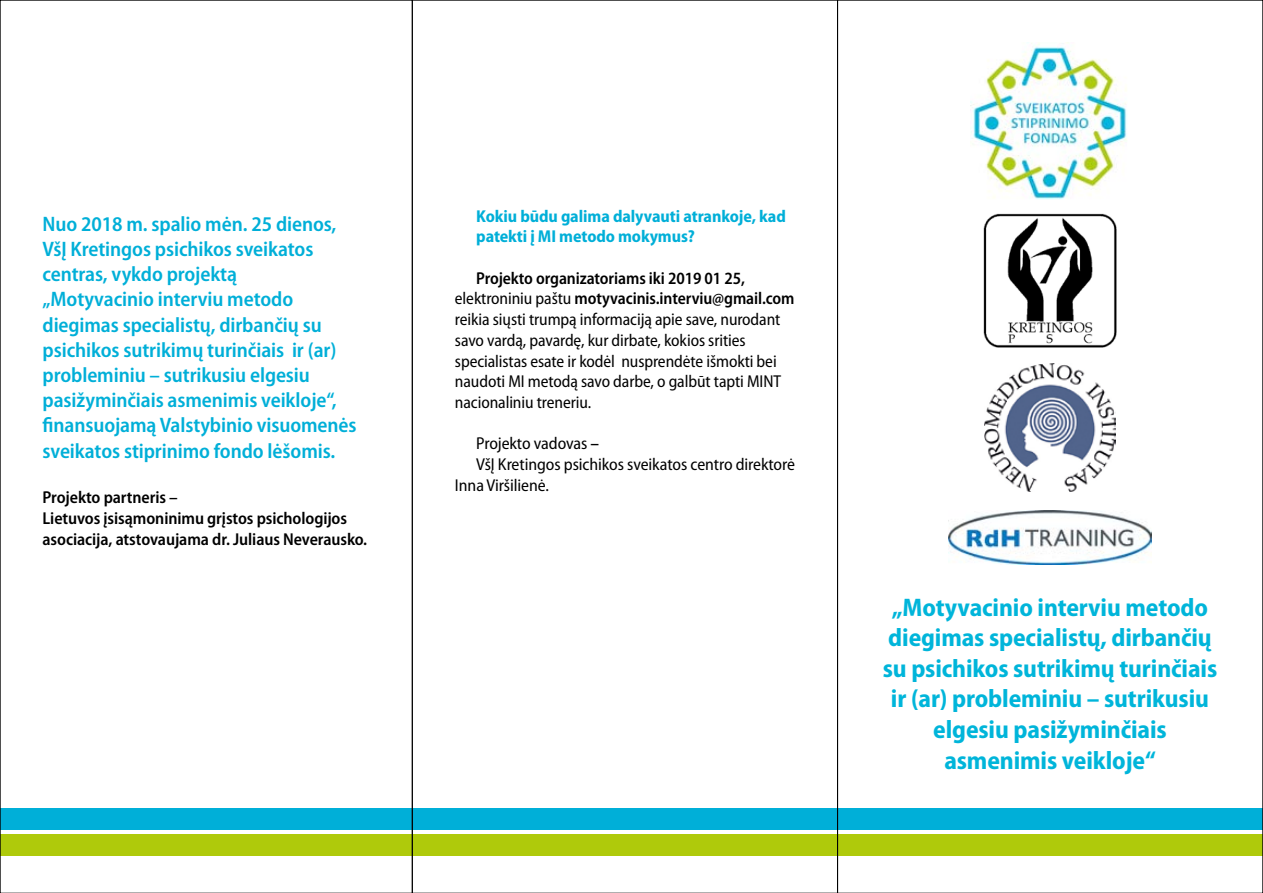
<style>
.page{position:relative;width:1263px;height:893px;background:#fff}
.page>*{position:absolute;margin:0;border:0;box-sizing:border-box;transform-origin:0 0}
.t1{font:700 semi-condensed 25.5px/30.6px "Myriad Pro";letter-spacing:-.005em;color:#00b5da;text-align:center}
.t2{font:600 semi-condensed 21px/25.2px "Myriad Pro";letter-spacing:-.005em;color:#00afd8}
.t3{font:semi-condensed 17.25px/20.7px "Myriad Pro";letter-spacing:-.005em;color:#000}
.t4{font:600 semi-condensed 17.25px/20.7px "Myriad Pro";letter-spacing:-.005em;color:#000}
.t5{font:700 semi-condensed 17.25px/20.7px "Myriad Pro";letter-spacing:-.005em;color:#00afd8}
.s1{font-weight:600}
</style>
<div class="page">
<img style="left:971px;top:43px;width:156px;height:157px">
<img style="left:983px;top:213px;width:134px;height:135px">
<img style="left:985px;top:364px;width:130px;height:127px">
<img style="left:948px;top:510px;width:203px;height:54px">
<div style="left:0;top:808px;width:1263px;height:21px;background:#00afd8"></div>
<div style="left:0;top:834px;width:1263px;height:22px;background:#afca0b"></div>
<p class="t2" style="left:43px;top:211px;width:316px">Nuo 2018 m. spalio mėn. 25 dienos, VšĮ Kretingos psichikos sveikatos centras, vykdo projektą<br>„Motyvacinio interviu metodo diegimas specialistų, dirbančių su psichikos sutrikimų turinčiais ir (ar) probleminiu – sutrikusiu elgesiu pasižyminčiais asmenimis veikloje“, finansuojamą Valstybinio visuomenės sveikatos stiprinimo fondo lėšomis.</p>
<p class="t4" style="left:43px;top:487px;width:326px">Projekto partneris –<br>Lietuvos įsisąmoninimu grįstos psichologijos asociacija, atstovaujama dr. Juliaus Neverausko.</p>
<p class="t5" style="left:476px;top:205px;width:311px">Kokiu būdu galima dalyvauti atrankoje, kad patekti į MI metodo mokymus?</p>
<p class="t3" style="left:455px;top:267px;width:341px;text-indent:21px"><span class="s1">Projekto organizatoriams iki 2019 01 25, </span>elektroniniu paštu <span class="s1">motyvacinis.interviu@gmail.com </span>reikia siųsti trumpą informaciją apie save, nurodant savo vardą, pavardę, kur dirbate, kokios srities specialistas esate ir kodėl nusprendėte išmokti bei naudoti MI metodą savo darbe, o galbūt tapti MINT nacionaliniu treneriu.</p>
<p class="t3" style="left:476px;top:433px;width:124px">Projekto vadovas <span class="s1">–</span></p>
<p class="t3" style="left:476px;top:454px;width:320px">VšĮ Kretingos psichikos sveikatos centro direktorė</p>
<p class="t3" style="left:455px;top:474px;width:96px">Inna Viršilienė.</p>
<h1 class="t1" style="left:883px;top:591px;width:336px">„Motyvacinio interviu metodo diegimas specialistų, dirbančių su psichikos sutrikimų turinčiais ir (ar) probleminiu – sutrikusiu elgesiu pasižyminčiais asmenimis veikloje“</h1>
</div>
